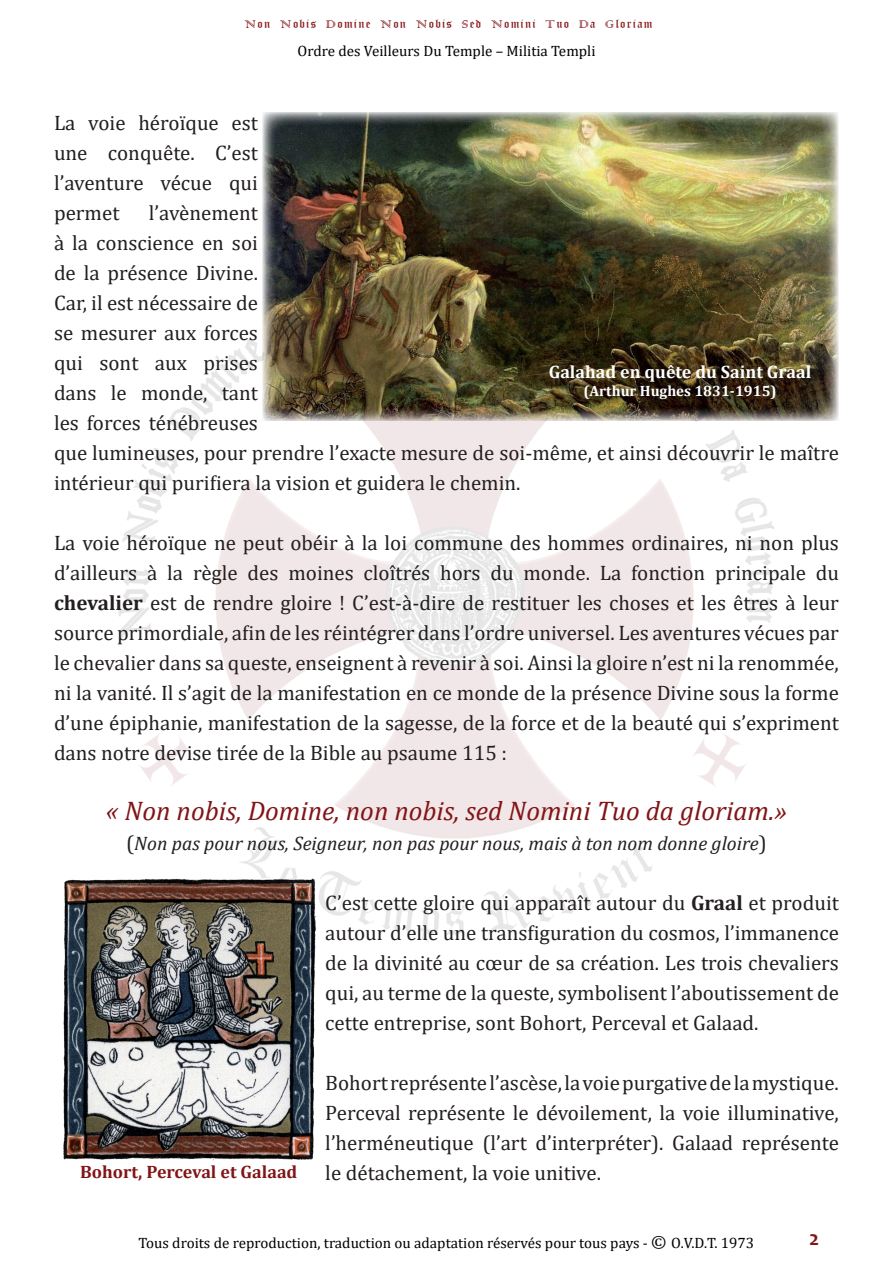
<style>
.page{position:relative;width:893px;height:1263px;background:#fff}
.page>*{position:absolute;margin:0;border:0;box-sizing:border-box;transform-origin:0 0}
.t1{font:italic 27px "Cambria";color:#821416}
.t2{font:21px/30px "Cambria";color:#231f20;text-align:justify}
.t3{font:700 21px "Candara";color:#821416}
.t4{font:italic 19.5px "Cambria";color:#231f20}
.t5{font:700 18px "Cambria";color:#fff}
.t6{font:700 18px "Cambria";color:#821416}
.t7{font:15px "Cambria";color:#000}
.t8{font:700 15px "Cambria";color:#fff}
.t9{font:12px "Old English Text";letter-spacing:.1em;color:#821416}
.s1{font-family:"Colonna";font-size:15px}
.s2{font-weight:700}
.s3{font-style:normal;font-size:21px}
.s4{font-size:18px}
</style>
<div class="page">
<img style="left:118px;top:250px;width:662px;height:693px">
<img style="left:263px;top:112px;width:576px;height:309px">
<img style="left:63px;top:875px;width:255px;height:286px">
<p class="t9" style="left:244px;top:16px;width:410px"><span class="s1">N</span>on <span class="s1">N</span>obis <span class="s1">D</span>omine <span class="s1">N</span>on <span class="s1">N</span>obis <span class="s1">S</span>ed <span class="s1">N</span>omini <span class="s1">T</span>uo <span class="s1">D</span>a <span class="s1">G</span>loriam</p>
<p class="t7" style="left:298px;top:42px;width:299px">Ordre des Veilleurs Du Temple – Militia Templi</p>
<p class="t2" style="left:54px;top:107px;width:205px">La voie héroïque est une conquête. C’est l’aventure vécue qui permet</p>
<p class="t2" style="left:54px;top:198px;width:786px;text-align:left;text-indent:95px">l’avènement<br>à la conscience en soi<br>de la présence Divine.<br>Car, il est nécessaire de<br>se mesurer aux forces<br>qui sont aux prises<br>dans le monde, tant<br>les forces ténébreuses<br>que lumineuses, pour prendre l’exacte mesure de soi-même, et ainsi découvrir le maître intérieur qui purifiera la vision et guidera le chemin.</p>
<p class="t5" style="left:549px;top:359px;width:264px">Galahad en quête du Saint Graal</p>
<p class="t8" style="left:583px;top:380px;width:195px">(Arthur Hughes 1831-1915)</p>
<p class="t2" style="left:54px;top:528px;width:786px">La voie héroïque ne peut obéir à la loi commune des hommes ordinaires, ni non plus d’ailleurs à la règle des moines cloîtrés hors du monde. La fonction principale du <span class="s2">chevalier</span> est de rendre gloire ! C’est-à-dire de restituer les choses et les êtres à leur source primordiale, afin de les réintégrer dans l’ordre universel. Les aventures vécues par le chevalier dans sa queste, enseignent à revenir à soi. Ainsi la gloire n’est ni la renommée, ni la vanité. Il s’agit de la manifestation en ce monde de la présence Divine sous la forme d’une épiphanie, manifestation de la sagesse, de la force et de la beauté qui s’expriment dans notre devise tirée de la Bible au psaume 115 :</p>
<p class="t1" style="left:106px;top:791px;width:683px">« Non nobis, Domine, non nobis, sed Nomini Tuo da gloriam.»</p>
<p class="t4" style="left:126px;top:829px;width:642px"><span class="s3">(</span>Non pas pour nous, Seigneur, non pas pour nous, mais à ton nom donne gloire<span class="s3">)</span></p>
<p class="t6" style="left:80px;top:1159px;width:219px">Bohort, Perceval et Galaad</p>
<p class="t2" style="left:325px;top:887px;width:515px">C’est cette gloire qui apparaît autour du <span class="s2">Graal</span> et produit autour d’elle une transfiguration du cosmos, l’immanence de la divinité au cœur de sa création. Les trois chevaliers qui, au terme de la queste, symbolisent l’aboutissement de cette entreprise, sont Bohort, Perceval et Galaad.</p>
<p class="t2" style="left:325px;top:1068px;width:515px">Bohort représente l’ascèse, la voie purgative de la mystique.<br>Perceval représente le dévoilement, la voie illuminative, l’herméneutique (l’art d’interpréter). Galaad représente le détachement, la voie unitive.</p>
<p class="t7" style="left:138px;top:1234px;width:617px">Tous droits de reproduction, traduction ou adaptation réservés pour tous pays - <span class="s4">©</span> O.V.D.T. 1973</p>
<p class="t3" style="left:809px;top:1225px;width:12px">2</p>
</div>
